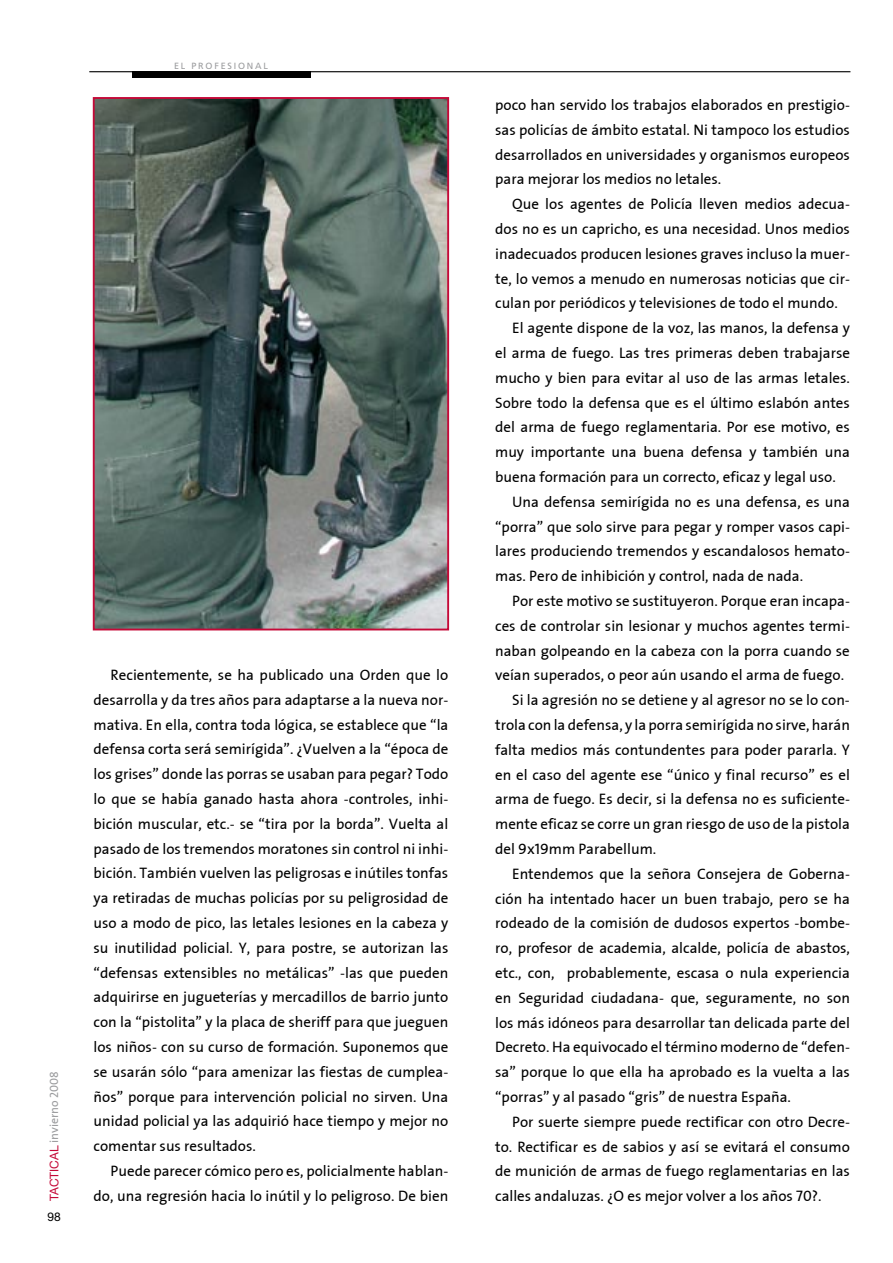
<style>
.page{position:relative;width:893px;height:1263px;background:#fff}
.page>*{position:absolute;margin:0;border:0;box-sizing:border-box;transform-origin:0 0}
.t1{font:15px/24.8px "The Sans Plain";color:#000;text-align:justify}
.t2{font:12px "The Sans Plain";color:#9c9d9f}
.t3{font:12px "Helvetica Neue";color:#000}
.t4{font:9px "Frutiger";letter-spacing:.2em;color:#9c9d9f}
.s1{font-family:"Helvetica Neue";color:#c50938}
</style>
<div class="page">
<hr style="left:89px;top:71px;width:761px;height:1px;background:#000">
<div style="left:132px;top:72px;width:178px;height:6px;background:#000"></div>
<img style="left:96px;top:100px;width:350px;height:527px">
<div style="left:93px;top:97px;width:356px;height:533px;border:2px solid #c50938"></div>
<p class="t4" style="left:174px;top:61px;width:95px">EL PROFESIONAL</p>
<p class="t2" style="left:44px;top:1201px;width:131px;rotate:-90deg"><span class="s1">TACTICAL</span> invierno 2008</p>
<p class="t3" style="left:48px;top:1210px;width:15px">98</p>
<p class="t1" style="left:94px;top:662px;width:356px;text-indent:17px">Recientemente, se ha publicado una Orden que lo desarrolla y da tres años para adaptarse a la nueva nor&shy;mativa. En ella, contra toda lógica, se establece que “la defensa corta será semirígida”. ¿Vuelven a la “época de los grises” donde las porras se usaban para pegar? Todo lo que se había ganado hasta ahora -controles, inhi&shy;bición muscular, etc.- se “tira por la borda”. Vuelta al pasado de los tremendos moratones sin control ni inhi&shy;bición. También vuelven las peligrosas e inútiles tonfas ya retiradas de muchas policías por su peligrosidad de uso a modo de pico, las letales lesiones en la cabeza y su inutilidad policial. Y, para postre, se autorizan las “defensas extensibles no metálicas” -las que pueden adquirirse en jugueterías y mercadillos de barrio junto con la “pistolita” y la placa de sheriff para que jueguen los niños- con su curso de formación. Suponemos que se usarán sólo “para amenizar las fiestas de cumplea&shy;ños” porque para intervención policial no sirven. Una unidad policial ya las adquirió hace tiempo y mejor no comentar sus resultados.</p>
<p class="t1" style="left:94px;top:1158px;width:356px;text-align:right">Puede parecer cómico pero es, policialmente hablan&shy;do, una regresión hacia lo inútil y lo peligroso. De bien</p>
<p class="t1" style="left:495px;top:92px;width:356px">poco han servido los trabajos elaborados en prestigio&shy;sas policías de ámbito estatal. Ni tampoco los estudios desarrollados en universidades y organismos europeos para mejorar los medios no letales.</p>
<p class="t1" style="left:512px;top:191px;width:339px">Que los agentes de Policía lleven medios adecua-</p>
<p class="t1" style="left:495px;top:216px;width:356px">dos no es un capricho, es una necesidad. Unos medios</p>
<p class="t1" style="left:495px;top:241px;width:356px">inadecuados producen lesiones graves incluso la muer-</p>
<p class="t1" style="left:495px;top:266px;width:356px">te, lo vemos a menudo en numerosas noticias que cir-</p>
<p class="t1" style="left:495px;top:290px;width:344px">culan por periódicos y televisiones de todo el mundo.</p>
<p class="t1" style="left:512px;top:315px;width:339px">El agente dispone de la voz, las manos, la defensa y</p>
<p class="t1" style="left:495px;top:340px;width:356px">el arma de fuego. Las tres primeras deben trabajarse</p>
<p class="t1" style="left:495px;top:365px;width:356px">mucho y bien para evitar al uso de las armas letales.</p>
<p class="t1" style="left:495px;top:390px;width:356px">Sobre todo la defensa que es el último eslabón antes</p>
<p class="t1" style="left:495px;top:414px;width:356px">del arma de fuego reglamentaria. Por ese motivo, es</p>
<p class="t1" style="left:495px;top:439px;width:356px">muy importante una buena defensa y también una</p>
<p class="t1" style="left:495px;top:464px;width:342px">buena formación para un correcto, eficaz y legal uso.</p>
<p class="t1" style="left:512px;top:489px;width:339px">Una defensa semirígida no es una defensa, es una</p>
<p class="t1" style="left:495px;top:514px;width:356px">“porra” que solo sirve para pegar y romper vasos capi-</p>
<p class="t1" style="left:495px;top:538px;width:356px">lares produciendo tremendos y escandalosos hemato-</p>
<p class="t1" style="left:495px;top:563px;width:309px">mas. Pero de inhibición y control, nada de nada.</p>
<p class="t1" style="left:512px;top:588px;width:339px">Por este motivo se sustituyeron. Porque eran incapa-</p>
<p class="t1" style="left:495px;top:613px;width:356px">ces de controlar sin lesionar y muchos agentes termi-</p>
<p class="t1" style="left:495px;top:638px;width:356px">naban golpeando en la cabeza con la porra cuando se</p>
<p class="t1" style="left:495px;top:662px;width:350px">veían superados, o peor aún usando el arma de fuego.</p>
<p class="t1" style="left:512px;top:687px;width:339px">Si la agresión no se detiene y al agresor no se lo con-</p>
<p class="t1" style="left:495px;top:712px;width:356px">trola con la defensa, y la porra semirígida no sirve, harán</p>
<p class="t1" style="left:495px;top:737px;width:356px">falta medios más contundentes para poder pararla. Y</p>
<p class="t1" style="left:495px;top:762px;width:356px">en el caso del agente ese “único y final recurso” es el</p>
<p class="t1" style="left:495px;top:786px;width:356px">arma de fuego. Es decir, si la defensa no es suficiente-</p>
<p class="t1" style="left:495px;top:811px;width:356px">mente eficaz se corre un gran riesgo de uso de la pistola</p>
<p class="t1" style="left:495px;top:836px;width:163px">del 9x19mm Parabellum.</p>
<p class="t1" style="left:512px;top:861px;width:339px">Entendemos que la señora Consejera de Goberna-</p>
<p class="t1" style="left:495px;top:886px;width:356px">ción ha intentado hacer un buen trabajo, pero se ha</p>
<p class="t1" style="left:495px;top:910px;width:356px">rodeado de la comisión de dudosos expertos -bombe-</p>
<p class="t1" style="left:495px;top:935px;width:356px">ro, profesor de academia, alcalde, policía de abastos,</p>
<p class="t1" style="left:495px;top:960px;width:356px">etc., con, probablemente, escasa o nula experiencia</p>
<p class="t1" style="left:495px;top:985px;width:356px">en Seguridad ciudadana- que, seguramente, no son</p>
<p class="t1" style="left:495px;top:1009px;width:356px">los más idóneos para desarrollar tan delicada parte del</p>
<p class="t1" style="left:495px;top:1034px;width:356px">Decreto. Ha equivocado el término moderno de “defen-</p>
<p class="t1" style="left:495px;top:1059px;width:356px">sa” porque lo que ella ha aprobado es la vuelta a las</p>
<p class="t1" style="left:495px;top:1084px;width:297px">“porras” y al pasado “gris” de nuestra España.</p>
<p class="t1" style="left:512px;top:1109px;width:339px">Por suerte siempre puede rectificar con otro Decre-</p>
<p class="t1" style="left:495px;top:1133px;width:356px">to. Rectificar es de sabios y así se evitará el consumo</p>
<p class="t1" style="left:495px;top:1158px;width:356px">de munición de armas de fuego reglamentarias en las</p>
<p class="t1" style="left:495px;top:1183px;width:328px">calles andaluzas. ¿O es mejor volver a los años 70?.</p>
</div>
